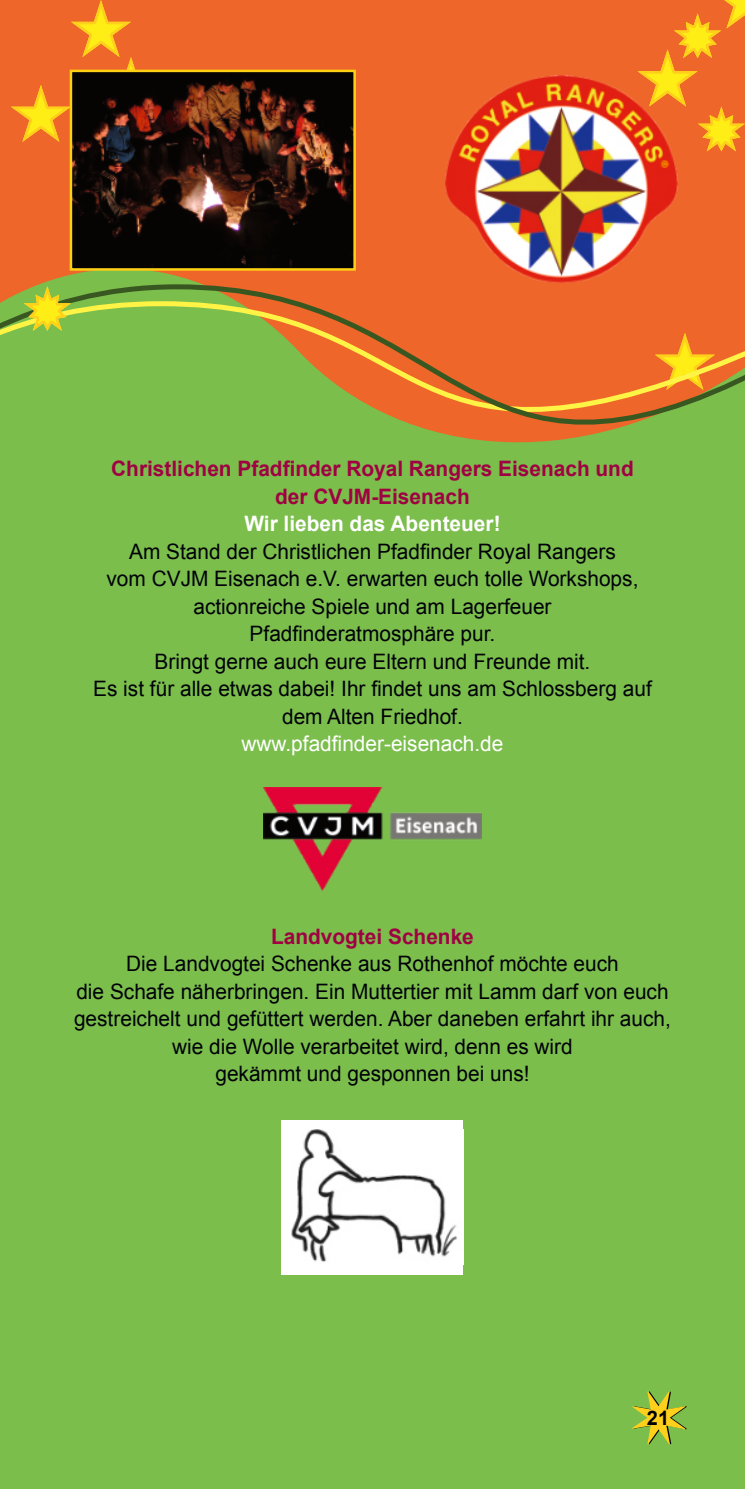
<style>
.page{position:relative;width:745px;height:1489px;background:#fff}
.page>*{position:absolute;margin:0;border:0;box-sizing:border-box;transform-origin:0 0}
.t1{font:21.25px/27.5px "Arial";color:#000208;text-align:center}
.t2{font:700 21.25px/27.5px "Arial";color:#a00142;text-align:center}
.t3{font:21.25px "Arial";color:#fff}
.t4{font:700 21.25px "Arial";color:#fff}
.t5{font:700 20px "Arial";color:#000208}
</style>
<div class="page">
<div style="left:0;top:0;width:744px;height:1488px;background:#7bbe4c"></div>
<div style="left:1px;top:0;width:743px;height:224px;background:#ee6629"></div>
<svg style="left:632px;top:1391px;width:54px;height:52px"></svg>
<svg style="left:1px;top:224px;width:743px;height:219px"></svg>
<svg style="left:11px;top:0;width:150px;height:151px"></svg>
<svg style="left:24px;top:286px;width:47px;height:45px"></svg>
<svg style="left:637px;top:0;width:107px;height:151px"></svg>
<svg style="left:0;top:0;width:1px;height:335px"></svg>
<img style="left:445px;top:75px;width:232px;height:207px">
<div style="left:282px;top:1120px;width:180px;height:154px;background:#fff"></div>
<img style="left:291px;top:1129px;width:166px;height:133px">
<img style="left:73px;top:73px;width:279px;height:195px">
<div style="left:70px;top:70px;width:285px;height:201px;border:2px solid #fed014"></div>
<img style="left:263px;top:787px;width:218px;height:103px">
<p class="t2" style="left:111px;top:457px;width:523px">Christlichen Pfadfinder Royal Rangers Eisenach und der CVJM-Eisenach</p>
<p class="t4" style="left:244px;top:515px;width:257px">Wir lieben das Abenteuer!</p>
<p class="t1" style="left:93px;top:539px;width:559px">Am Stand der Christlichen Pfadfinder Royal Rangers<br>vom CVJM Eisenach e.V. erwarten euch tolle Workshops, actionreiche Spiele und am Lagerfeuer Pfadfinderatmosphäre pur.<br>Bringt gerne auch eure Eltern und Freunde mit.<br>Es ist für alle etwas dabei! Ihr findet uns am Schlossberg auf dem Alten Friedhof.</p>
<p class="t3" style="left:241px;top:735px;width:263px">www.pfadfinder-eisenach.de</p>
<p class="t2" style="left:271px;top:924px;width:204px">Landvogtei Schenke</p>
<p class="t1" style="left:74px;top:952px;width:598px">Die Landvogtei Schenke aus Rothenhof möchte euch<br>die Schafe näherbringen. Ein Muttertier mit Lamm darf von euch gestreichelt und gefüttert werden. Aber daneben erfahrt ihr auch, wie die Wolle verarbeitet wird, denn es wird<br>gekämmt und gesponnen bei uns!</p>
<p class="t5" style="left:646px;top:1410px;width:24px">21</p>
</div>
